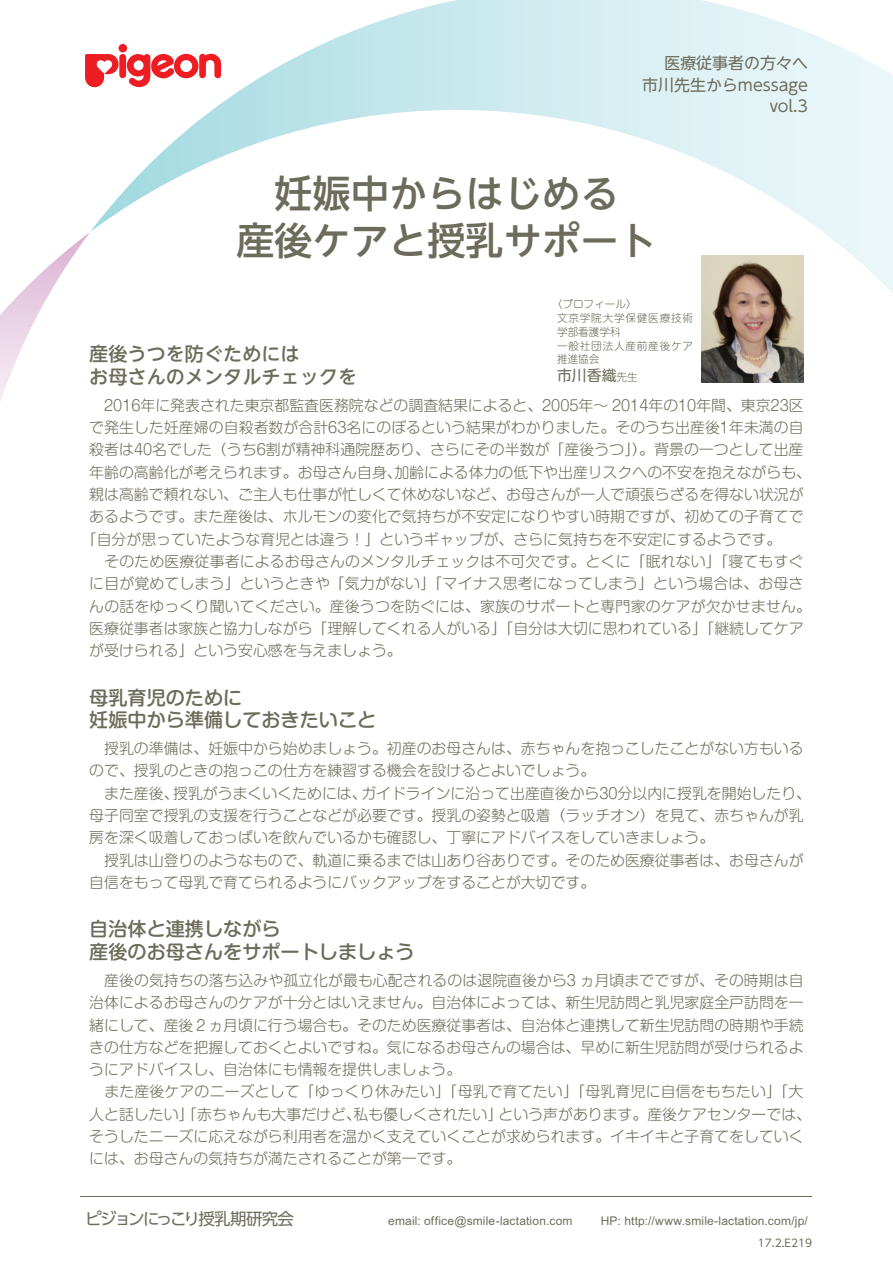
<style>
.page{position:relative;width:893px;height:1263px;background:#fff}
.page>*{position:absolute;margin:0;border:0;box-sizing:border-box;transform-origin:0 0}
.t1{font:500 38.25px/46.8px "UD Shin Go NT Pro";color:#6d6c5c;text-align:center}
.t2{font:500 19.2px/22.4px "Shin M Go Pro";color:#6d6c5c}
.t3{font:500 19.2px/22.4px "UD Shin Go NT Pro";color:#6d6c5c}
.t4{font:16.5px "UD Shin Go Pro Regular 90 pv RKSJ H";letter-spacing:-.09em;color:#6d6c5c}
.t5{font:15.9px/21.3px "UD Shin Go NT Pro";color:#6d6c5c;text-align:right}
.t6{font:300 14.85px/22.4px "Shin M Go Pro";color:#6d6c5c}
.t7{font:14.85px "Shin M Go Pro";color:#6d6c5c}
.t8{font:12px "Arial";letter-spacing:.015em;color:#6d6c5c}
.t9{font:300 10.65px/13.8px "Shin M Go Pro";letter-spacing:.075em;color:#6d6c5c}
.t10{font:10.65px "UD Shin Go NT Pro";color:#6d6c5c}
.s1{font-weight:300;font-size:10.65px}
</style>
<div class="page">
<svg style="left:90px;top:0;width:803px;height:293px"></svg>
<svg style="left:0;top:232px;width:90px;height:169px"></svg>
<div style="left:119px;top:44px;width:8px;height:8px;background:#ee1d23;border-radius:50%"></div>
<div style="left:119px;top:54px;width:7px;height:24px;background:#ee1d23;border-radius:3px"></div>
<svg style="left:127px;top:54px;width:94px;height:34px"></svg>
<svg style="left:85px;top:54px;width:35px;height:33px"></svg>
<hr style="left:81px;top:1195px;width:731px;height:1px;background:#6d6c5c">
<img style="left:702px;top:255px;width:102px;height:128px">
<p class="t5" style="left:642px;top:52px;width:167px">医療従事者の方々へ<br>市川先生からmessage vol.3</p>
<h1 class="t1" style="left:236px;top:169px;width:422px">妊娠中からはじめる<br>産後ケアと授乳サポート</h1>
<p class="t9" style="left:557px;top:296px;width:138px;text-indent:-5px">〈プロフィール〉<br>文京学院大学保健医療技術学部看護学科<br>一般社団法人産前産後ケア推進協会</p>
<p class="t7" style="left:557px;top:363px;width:82px">市川香織<span class="s1">先生</span></p>
<p class="t3" style="left:89px;top:342px;width:269px">産後うつを防ぐためには<br>お母さんのメンタルチェックを</p>
<p class="t6" style="left:89px;top:392px;width:716px">　2016年に発表された東京都監査医務院などの調査結果によると、2005年～ 2014年の10年間、東京23区</p>
<p class="t6" style="left:89px;top:414px;width:716px">で発生した妊産婦の自殺者数が合計63名にのぼるという結果がわかりました。そのうち出産後1年未満の自</p>
<p class="t6" style="left:89px;top:437px;width:716px">殺者は40名でした（うち6割が精神科通院歴あり、さらにその半数が「産後うつ」）。背景の一つとして出産</p>
<p class="t6" style="left:89px;top:459px;width:723px">年齢の高齢化が考えられます。お母さん自身、加齢による体力の低下や出産リスクへの不安を抱えながらも、</p>
<p class="t6" style="left:89px;top:481px;width:716px">親は高齢で頼れない、ご主人も仕事が忙しくて休めないなど、お母さんが一人で頑張らざるを得ない状況が</p>
<p class="t6" style="left:89px;top:504px;width:716px">あるようです。また産後は、ホルモンの変化で気持ちが不安定になりやすい時期ですが、初めての子育てで</p>
<p class="t6" style="left:82px;top:526px;width:701px">「自分が思っていたような育児とは違う！」というギャップが、さらに気持ちを不安定にするようです。</p>
<p class="t6" style="left:89px;top:548px;width:716px">　そのため医療従事者によるお母さんのメンタルチェックは不可欠です。とくに「眠れない」「寝てもすぐ</p>
<p class="t6" style="left:89px;top:571px;width:716px">に目が覚めてしまう」というときや「気力がない」「マイナス思考になってしまう」という場合は、お母さ</p>
<p class="t6" style="left:89px;top:593px;width:723px">んの話をゆっくり聞いてください。産後うつを防ぐには、家族のサポートと専門家のケアが欠かせません。</p>
<p class="t6" style="left:89px;top:615px;width:716px">医療従事者は家族と協力しながら「理解してくれる人がいる」「自分は大切に思われている」「継続してケア</p>
<p class="t6" style="left:89px;top:638px;width:314px">が受けられる」という安心感を与えましょう。</p>
<p class="t2" style="left:89px;top:684px;width:289px">母乳育児のために<br>妊娠中から準備しておきたいこと</p>
<p class="t6" style="left:89px;top:735px;width:723px">　授乳の準備は、妊娠中から始めましょう。初産のお母さんは、赤ちゃんを抱っこしたことがない方もいるので、授乳のときの抱っこの仕方を練習する機会を設けるとよいでしょう。<br>　また産後、授乳がうまくいくためには、ガイドラインに沿って出産直後から30分以内に授乳を開始したり、母子同室で授乳の支援を行うことなどが必要です。授乳の姿勢と吸着（ラッチオン）を見て、赤ちゃんが乳房を深く吸着しておっぱいを飲んでいるかも確認し、丁寧にアドバイスをしていきましょう。<br>　授乳は山登りのようなもので、軌道に乗るまでは山あり谷ありです。そのため医療従事者は、お母さんが自信をもって母乳で育てられるようにバックアップをすることが大切です。</p>
<p class="t2" style="left:89px;top:916px;width:327px">自治体と連携しながら<br>産後のお母さんをサポートしましょう</p>
<p class="t6" style="left:89px;top:967px;width:723px">　産後の気持ちの落ち込みや孤立化が最も心配されるのは退院直後から3 ヵ月頃までですが、その時期は自治体によるお母さんのケアが十分とはいえません。自治体によっては、新生児訪問と乳児家庭全戸訪問を一緒にして、産後２ヵ月頃に行う場合も。そのため医療従事者は、自治体と連携して新生児訪問の時期や手続きの仕方などを把握しておくとよいですね。気になるお母さんの場合は、早めに新生児訪問が受けられるようにアドバイスし、自治体にも情報を提供しましょう。<br>　また産後ケアのニーズとして「ゆっくり休みたい」「母乳で育てたい」「母乳育児に自信をもちたい」「大人と話したい」「赤ちゃんも大事だけど、私も優しくされたい」という声があります。産後ケアセンターでは、そうしたニーズに応えながら利用者を温かく支えていくことが求められます。イキイキと子育てをしていくには、お母さんの気持ちが満たされることが第一です。</p>
<p class="t4" style="left:85px;top:1205px;width:211px">ピジョンにっこり授乳期研究会</p>
<p class="t8" style="left:388px;top:1213px;width:186px">email: office@smile-lactation.com</p>
<p class="t8" style="left:601px;top:1213px;width:209px">HP: http://www.smile-lactation.com/jp/</p>
<p class="t10" style="left:758px;top:1234px;width:56px">17.2.E219</p>
</div>
